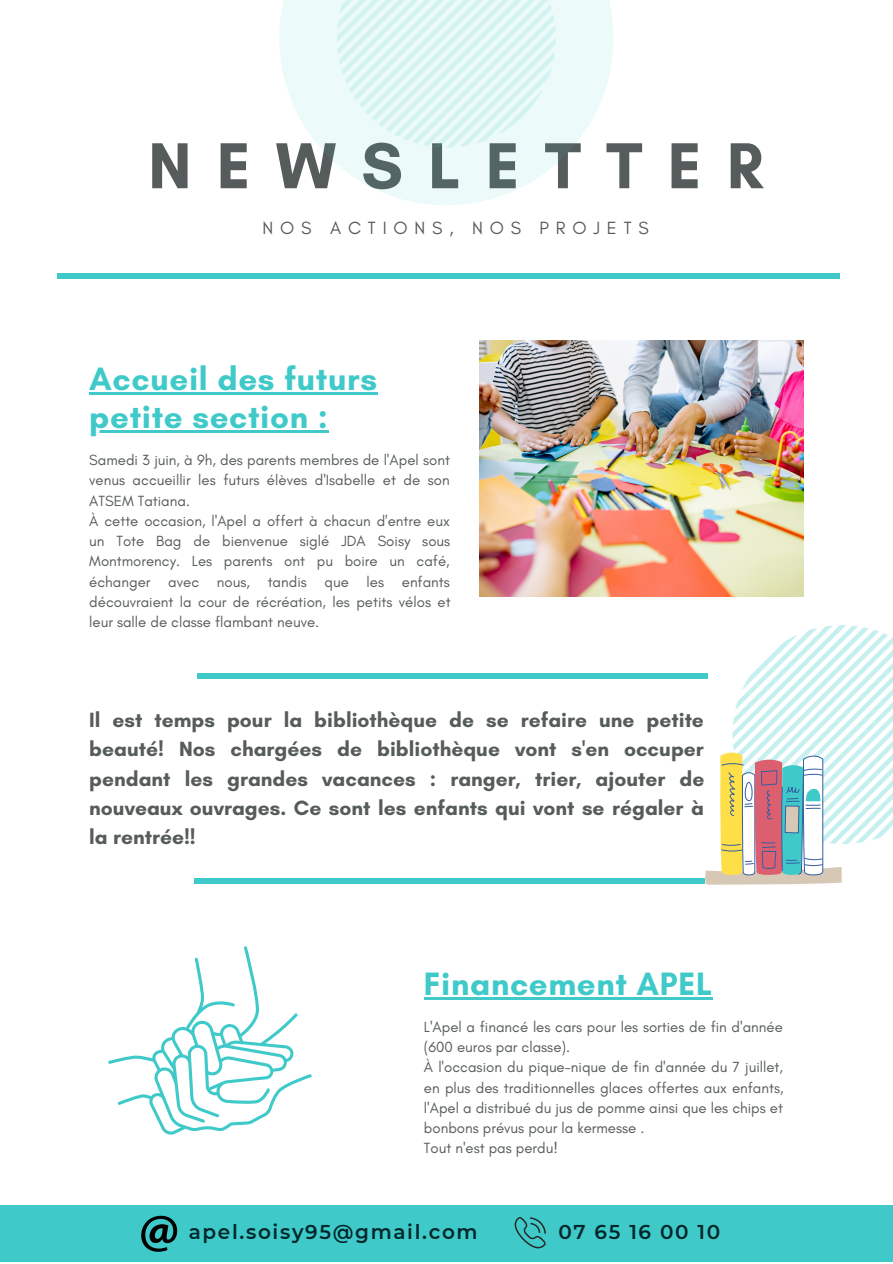
<style>
.page{position:relative;width:893px;height:1264px;background:#fff}
.page>*{position:absolute;margin:0;border:0;box-sizing:border-box;transform-origin:0 0}
.t1{font:700 66.15px "Glacial Indifference";letter-spacing:.38em;color:#565b5b}
.t2{font:700 33px/38.2px "Glacial Indifference";letter-spacing:.02em;color:#3fcac9}
.t3{font:700 21px/29.2px "Glacial Indifference";color:#565b5b;text-align:justify}
.t4{font:600 19.95px "Montserrat";letter-spacing:.085em;color:#00272b}
.t5{font:18px "Glacial Indifference";letter-spacing:.38em;color:#565b5b}
.t6{font:15px/20.2px "Glacial Indifference";color:#565b5b;text-align:justify}
</style>
<div class="page">
<div style="left:279px;top:0;width:334px;height:205px;background:linear-gradient(to bottom,#eaf9f8,#f8fdfd)"></div>
<svg style="left:337px;top:0;width:219px;height:148px"></svg>
<div style="left:57px;top:273px;width:782px;height:6px;background:#3fcac9"></div>
<div style="left:0;top:1205px;width:892px;height:56px;background:#3fcac9"></div>
<svg style="left:514px;top:1217px;width:32px;height:31px"></svg>
<svg style="left:141px;top:1215px;width:36px;height:36px"></svg>
<svg style="left:705px;top:625px;width:187px;height:259px"></svg>
<div style="left:197px;top:673px;width:510px;height:6px;background:#3fcac9"></div>
<div style="left:194px;top:878px;width:511px;height:6px;background:#3fcac9"></div>
<svg style="left:108px;top:946px;width:204px;height:189px"></svg>
<hr style="left:424px;top:997px;width:288px;height:2px;background:#3fcac9">
<img style="left:479px;top:340px;width:324px;height:256px">
<hr style="left:89px;top:392px;width:289px;height:2px;background:#3fcac9">
<hr style="left:89px;top:430px;width:239px;height:2px;background:#3fcac9">
<p class="t1" style="left:148px;top:125px;width:616px">NEWSLETTER</p>
<p class="t5" style="left:262px;top:217px;width:388px">NOS ACTIONS, NOS PROJETS</p>
<p class="t2" style="left:89px;top:359px;width:289px">Accueil des futurs petite section :</p>
<p class="t6" style="left:89px;top:450px;width:362px">Samedi 3 juin, à 9h, des parents membres de l'Apel sont venus accueillir les futurs élèves d'Isabelle et de son ATSEM Tatiana.</p>
<p class="t6" style="left:89px;top:510px;width:363px">À cette occasion, l'Apel a offert à chacun d'entre eux un Tote Bag de bienvenue siglé JDA Soisy sous Montmorency. Les parents ont pu boire un café, échanger avec nous, tandis que les enfants découvraient la cour de récréation, les petits vélos et leur salle de classe flambant neuve.</p>
<p class="t3" style="left:89px;top:705px;width:616px">Il est temps pour la bibliothèque de se refaire une petite beauté! Nos chargées de bibliothèque vont s'en occuper pendant les grandes vacances : ranger, trier, ajouter de nouveaux ouvrages. Ce sont les enfants qui vont se régaler à la rentrée!!</p>
<p class="t2" style="left:424px;top:964px;width:290px">Financement APEL</p>
<p class="t6" style="left:424px;top:1016px;width:360px">L'Apel a financé les cars pour les sorties de fin d'année (600 euros par classe).</p>
<p class="t6" style="left:424px;top:1056px;width:361px">À l'occasion du pique-nique de fin d'année du 7 juillet, en plus des traditionnelles glaces offertes aux enfants, l'Apel a distribué du jus de pomme ainsi que les chips et bonbons prévus pour la kermesse .</p>
<p class="t6" style="left:424px;top:1137px;width:135px">Tout n'est pas perdu!</p>
<p class="t4" style="left:189px;top:1219px;width:290px">apel.soisy95@gmail.com</p>
<p class="t4" style="left:558px;top:1219px;width:163px">07 65 16 00 10</p>
</div>
